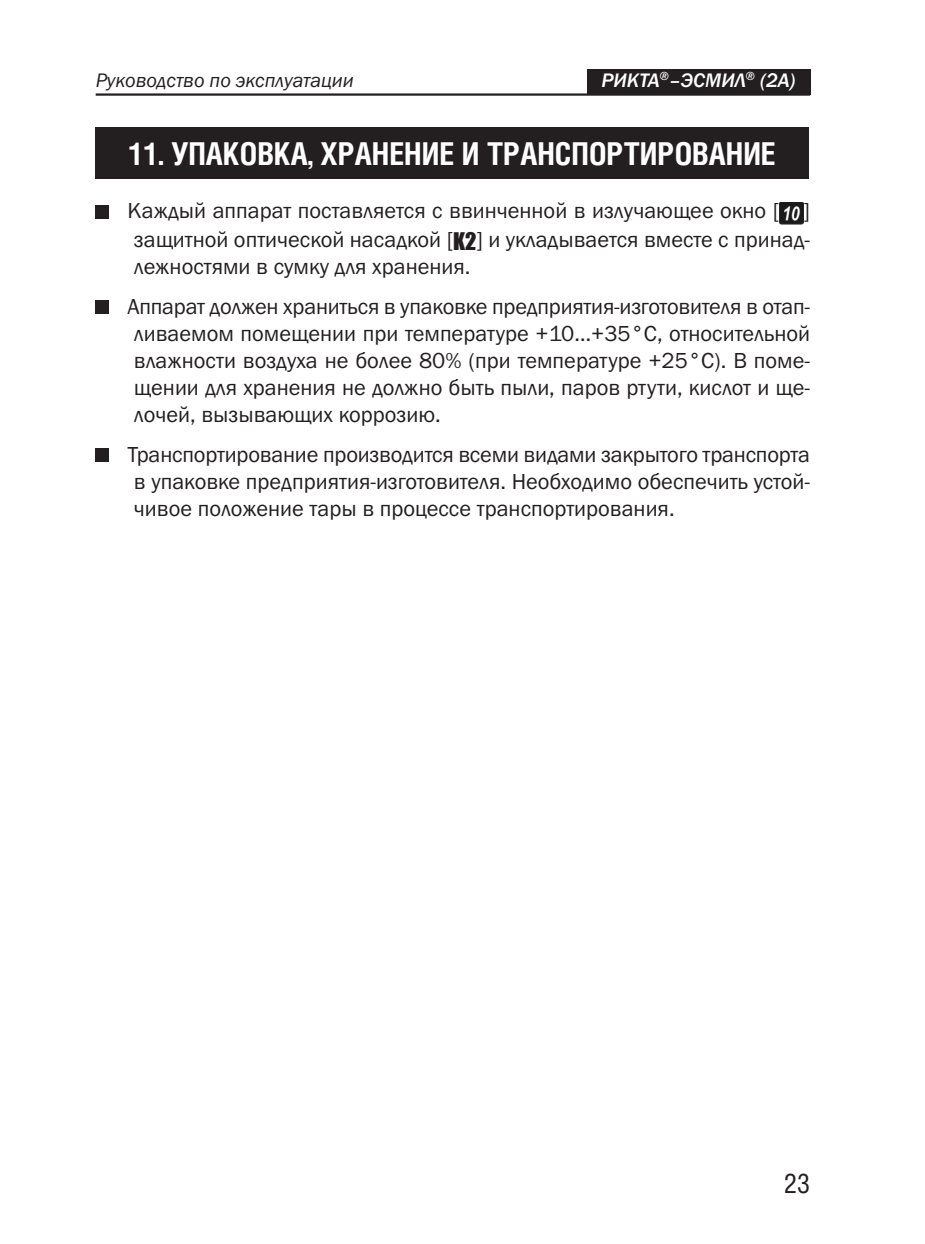
<style>
.page{position:relative;width:925px;height:1244px;background:#fff}
.page>*{position:absolute;margin:0;border:0;box-sizing:border-box;transform-origin:0 0}
.t1{font:700 31.5px "Helios Cond";color:#fff}
.t2{font:27px "Helios Cond";color:#231f20}
.t3{font:22.5px/27px "Franklin Gothic";color:#231f20}
.t4{font:italic 20.25px "Franklin Gothic";color:#231f20}
.t5{font:italic 500 20.25px "Franklin Gothic";color:#fff}
.s1{font-family:"Impact"}
</style>
<div class="page">
<div style="left:96px;top:128px;width:713px;height:51px;background:#231f20"></div>
<div style="left:96px;top:205px;width:13px;height:13px;background:#231f20"></div>
<img style="left:779px;top:203px;width:24px;height:21px">
<div style="left:96px;top:300px;width:13px;height:14px;background:#231f20"></div>
<div style="left:96px;top:448px;width:13px;height:14px;background:#231f20"></div>
<hr style="left:96px;top:93px;width:714px;height:3px;background:#231f20">
<div style="left:587px;top:69px;width:223px;height:26px;background:#231f20"></div>
<p class="t4" style="left:96px;top:68px;width:260px">Руководство по эксплуатации</p>
<p class="t5" style="left:601px;top:68px;width:196px">РИКТА<sup>®</sup>–ЭСМИЛ<sup>®</sup> (2А)</p>
<h1 class="t1" style="left:129px;top:142px;width:648px">11. УПАКОВКА, ХРАНЕНИЕ И ТРАНСПОРТИРОВАНИЕ</h1>
<p class="t3" style="left:128px;top:196px;width:684px;line-height:29px">Каждый аппарат поставляется с ввинченной в излучающее окно [ ] защитной оптической насадкой [<span class="s1">K2</span>] и укладывается вместе с принад-</p>
<p class="t3" style="left:128px;top:246px;width:684px;line-height:39.8px">лежностями в сумку для хранения.<br>Аппарат должен храниться в упаковке предприятия-изготовителя в отап-</p>
<p class="t3" style="left:134px;top:320px;width:678px;text-align:justify">ливаемом помещении при температуре +10…+35°С, относительной влажности воздуха не более 80% (при температуре +25°С). В поме&shy;щении для хранения не должно быть пыли, паров ртути, кислот и ще&shy;лочей, вызывающих коррозию.</p>
<p class="t3" style="left:128px;top:440px;width:684px;text-align:justify">Транспортирование производится всеми видами закрытого транспорта в упаковке предприятия-изготовителя. Необходимо обеспечить устой&shy;чивое положение тары в процессе транспортирования.</p>
<p class="t2" style="left:784px;top:1174px;width:27px">23</p>
</div>
